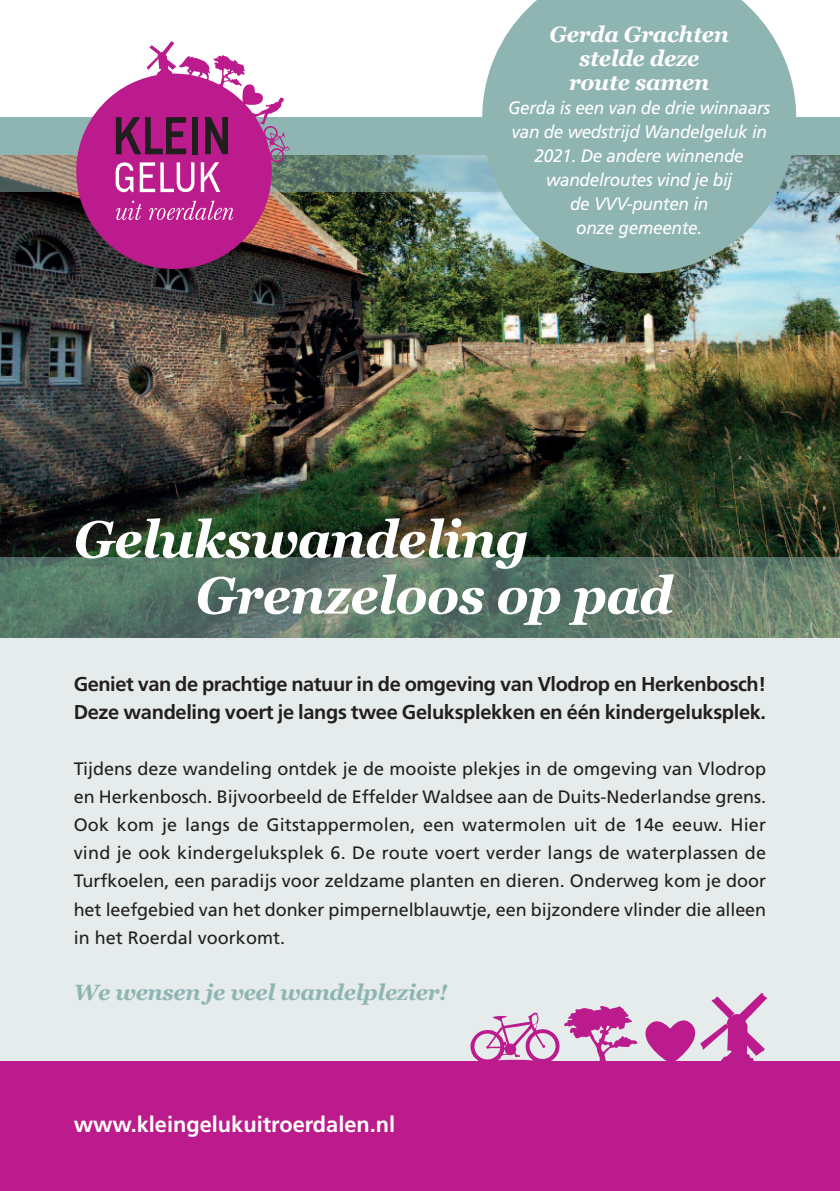
<style>
.page{position:relative;width:840px;height:1191px;background:#fff}
.page>*{position:absolute;margin:0;border:0;box-sizing:border-box;transform-origin:0 0}
.t1{font:italic 700 52px/56px "Georgia";letter-spacing:-.015em;color:#fff}
.t2{font:italic 700 22px/24px "Georgia";letter-spacing:-.015em;color:#fff;text-align:center}
.t3{font:700 22px "Frutiger";color:#fff}
.t4{font:italic 700 22px "Georgia";letter-spacing:-.015em;color:#8fb5b2}
.t5{font:700 20px/28px "Frutiger";letter-spacing:-.015em;color:#231f20}
.t6{font:18px/28px "Frutiger";letter-spacing:-.005em;color:#231f20;text-align:justify}
.t7{font:italic 18px/24px "Frutiger";letter-spacing:-.015em;color:#fff;text-align:center;scale:.95 1}
</style>
<div class="page">
<div style="left:0;top:497px;width:839px;height:675px;background:#e6ecec"></div>
<img style="left:0;top:192px;width:839px;height:365px">
<div style="left:0;top:117px;width:839px;height:38px;background:#8fb5b2"></div>
<div style="left:0;top:155px;width:839px;height:37px;background:#8fb5b2;opacity:.5"></div>
<div style="left:0;top:557px;width:839px;height:80px;background:#8fb5b2;opacity:.5"></div>
<svg style="left:76px;top:41px;width:213px;height:228px;fill:#bb1b8c"></svg>
<svg style="left:116px;top:117px;width:70px;height:37px"></svg>
<div style="left:192px;top:117px;width:5px;height:37px;background:#211e1e"></div>
<svg style="left:205px;top:117px;width:23px;height:37px"></svg>
<svg style="left:115px;top:162px;width:18px;height:30px"></svg>
<svg style="left:140px;top:162px;width:54px;height:30px"></svg>
<svg style="left:201px;top:162px;width:19px;height:30px"></svg>
<svg style="left:116px;top:201px;width:26px;height:19px"></svg>
<svg style="left:149px;top:200px;width:84px;height:20px"></svg>
<div style="left:0;top:1061px;width:839px;height:130px;background:#bb1b8c"></div>
<svg style="left:470px;top:992px;width:296px;height:69px"></svg>
<svg style="left:482px;top:0;width:313px;height:273px;fill:#8fb5b2"></svg>
<p class="t2" style="left:549px;top:22px;width:181px">Gerda Grachten stelde deze route samen</p>
<p class="t7" style="left:508px;top:97px;width:277px">Gerda is een van de drie winnaars van de wedstrijd Wandelgeluk in<br>2021. De andere winnende wandelroutes vind je bij<br>de VVV-punten in<br>onze gemeente.</p>
<h1 class="t1" style="left:195px;top:511px;width:478px;text-indent:-122px">Gelukswandeling<br>Grenzeloos op pad</h1>
<p class="t5" style="left:74px;top:672px;width:693px">Geniet van de prachtige natuur in de omgeving van Vlodrop en Herkenbosch!<br>Deze wandeling voert je langs twee Geluksplekken en één kindergeluksplek.</p>
<p class="t6" style="left:74px;top:756px;width:693px">Tijdens deze wandeling ontdek je de mooiste plekjes in de omgeving van Vlodrop en Herkenbosch. Bijvoorbeeld de Effelder Waldsee aan de Duits-Nederlandse grens.<br>Ook kom je langs de Gitstappermolen, een watermolen uit de 14e eeuw. Hier vind je ook kindergeluksplek 6. De route voert verder langs de waterplassen de Turfkoelen, een paradijs voor zeldzame planten en dieren. Onderweg kom je door het leefgebied van het donker pimpernelblauwtje, een bijzondere vlinder die alleen in het Roerdal voorkomt.</p>
<p class="t4" style="left:74px;top:979px;width:375px">We wensen je veel wandelplezier!</p>
<p class="t3" style="left:74px;top:1115px;width:323px">www.kleingelukuitroerdalen.nl</p>
</div>
